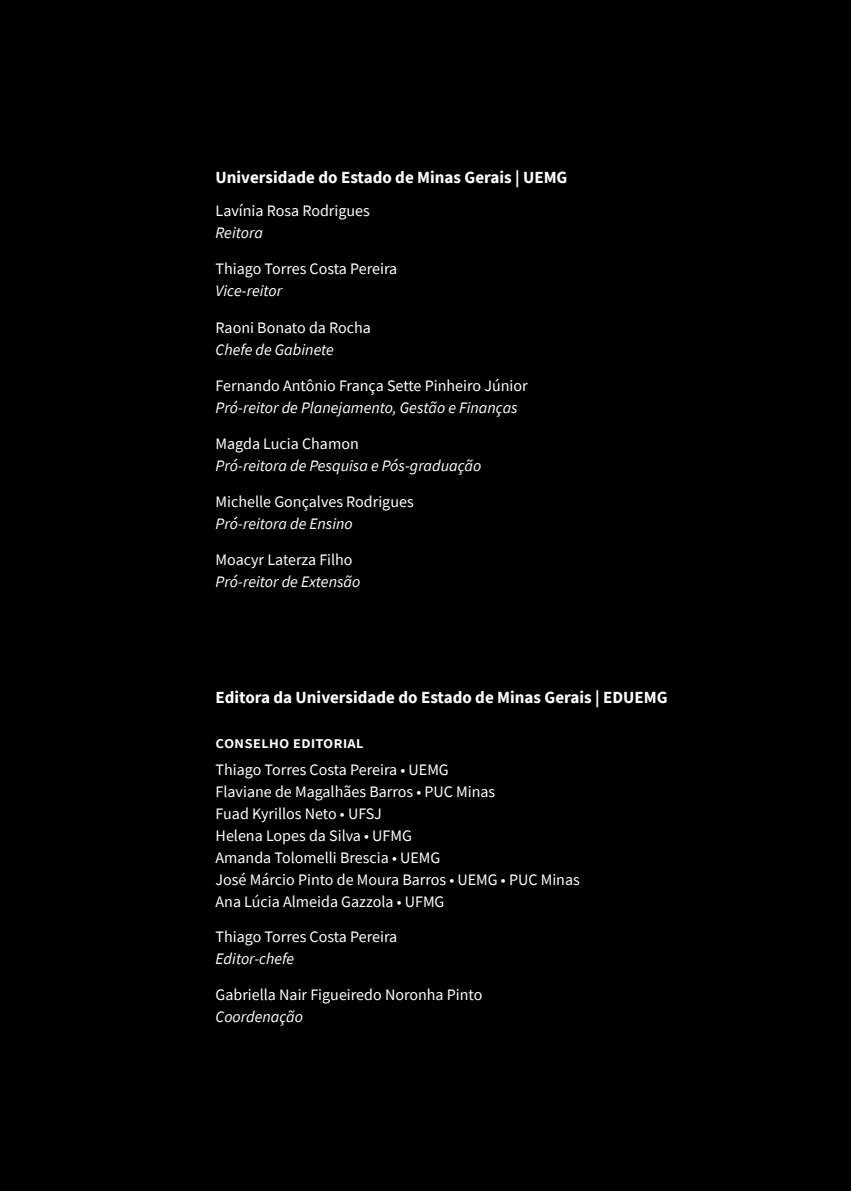
<style>
.page{position:relative;width:851px;height:1191px;background:#fff}
.page>*{position:absolute;margin:0;border:0;box-sizing:border-box;transform-origin:0 0}
.t1{font:700 17px "Source Sans Pro";color:#fff}
.t2{font:600 17px "Source Sans Pro";color:#fff}
.t3{font:16px/22px "Source Sans Pro";color:#fff}
.t4{font:italic 16px "Source Sans Pro";color:#fff}
</style>
<div class="page">
<div style="left:0;top:0;width:850px;height:1191px;background:#000"></div>
<p class="t1" style="left:215px;top:166px;width:353px">Universidade do Estado de Minas Gerais | UEMG</p>
<p class="t3" style="left:215px;top:200px;width:156px">Lavínia Rosa Rodrigues</p>
<p class="t4" style="left:215px;top:223px;width:49px">Reitora</p>
<p class="t3" style="left:215px;top:258px;width:183px">Thiago Torres Costa Pereira</p>
<p class="t4" style="left:215px;top:281px;width:68px">Vice-reitor</p>
<p class="t3" style="left:215px;top:316px;width:157px">Raoni Bonato da Rocha</p>
<p class="t4" style="left:215px;top:339px;width:120px">Chefe de Gabinete</p>
<p class="t3" style="left:215px;top:374px;width:313px">Fernando Antônio França Sette Pinheiro Júnior</p>
<p class="t4" style="left:215px;top:397px;width:303px">Pró-reitor de Planejamento, Gestão e Finanças</p>
<p class="t3" style="left:215px;top:432px;width:145px">Magda Lucia Chamon</p>
<p class="t4" style="left:215px;top:455px;width:267px">Pró-reitora de Pesquisa e Pós-graduação</p>
<p class="t3" style="left:215px;top:491px;width:200px">Michelle Gonçalves Rodrigues</p>
<p class="t4" style="left:215px;top:514px;width:139px">Pró-reitora de Ensino</p>
<p class="t3" style="left:215px;top:549px;width:138px">Moacyr Laterza Filho</p>
<p class="t4" style="left:215px;top:572px;width:146px">Pró-reitor de Extensão</p>
<p class="t1" style="left:215px;top:686px;width:453px">Editora da Universidade do Estado de Minas Gerais | EDUEMG</p>
<p class="t2" style="left:215px;top:731px;width:149px">conselho editorial</p>
<p class="t3" style="left:215px;top:759px;width:366px">Thiago Torres Costa Pereira • UEMG<br>Flaviane de Magalhães Barros • PUC Minas<br>Fuad Kyrillos Neto • UFSJ<br>Helena Lopes da Silva • UFMG<br>Amanda Tolomelli Brescia • UEMG<br>José Márcio Pinto de Moura Barros • UEMG • PUC Minas Ana Lúcia Almeida Gazzola • UFMG</p>
<p class="t3" style="left:215px;top:925px;width:183px">Thiago Torres Costa Pereira</p>
<p class="t4" style="left:215px;top:948px;width:80px">Editor-chefe</p>
<p class="t3" style="left:215px;top:983px;width:268px">Gabriella Nair Figueiredo Noronha Pinto</p>
<p class="t4" style="left:215px;top:1006px;width:89px">Coordenação</p>
</div>
